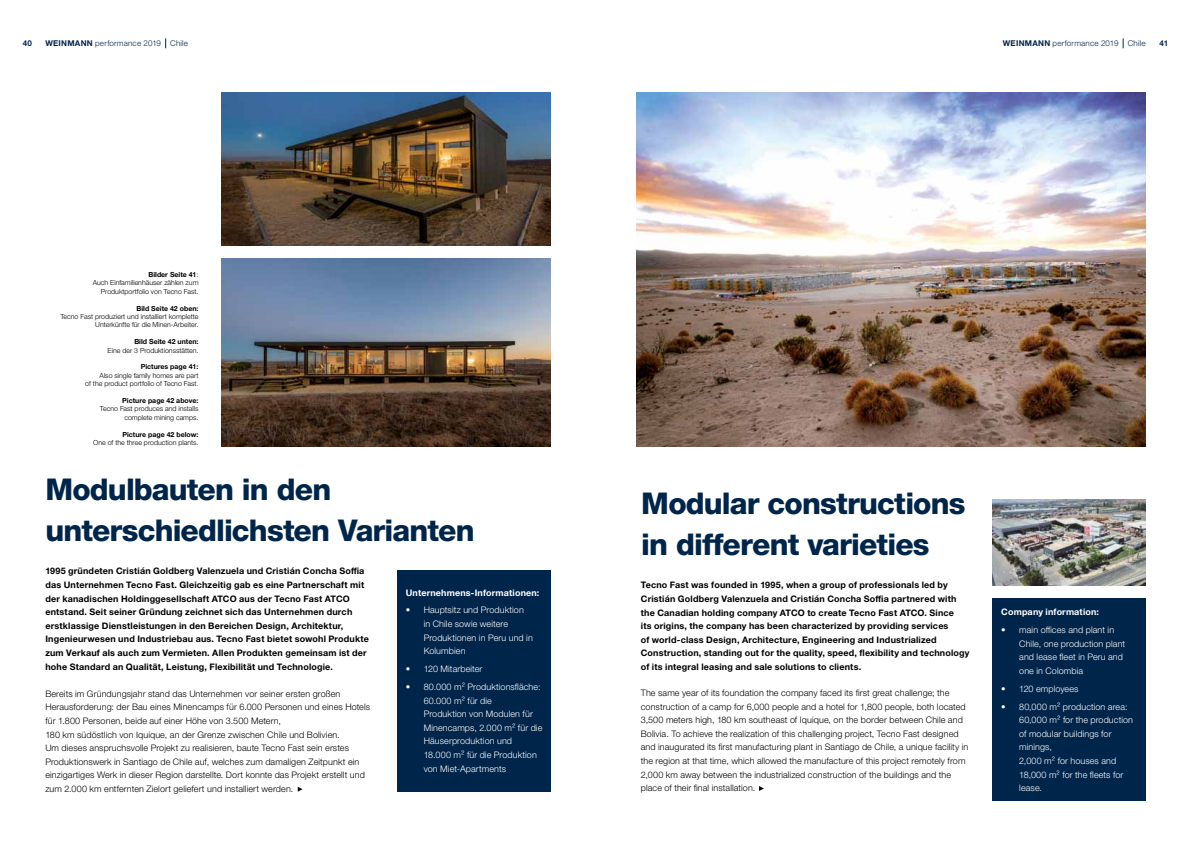
<style>
.page{position:relative;width:1191px;height:842px;background:#fff}
.page>*{position:absolute;margin:0;border:0;box-sizing:border-box;transform-origin:0 0}
.t1{font:800 30px/40.8px "Helvetica Neue LTW1 G";letter-spacing:-.03em;color:#00254b}
.t2{font:300 9px/13.6px "Helvetica Neue LTW1 G";letter-spacing:.01em;color:#000}
.t3{font:700 9px/13.6px "Helvetica Neue LTW1 G";letter-spacing:.02em;color:#000}
.t4{font:300 9px/13.6px "Helvetica Neue LTW1 G";letter-spacing:.01em;color:#fff}
.t5{font:700 9px "Helvetica Neue LTW1 G";letter-spacing:.02em;color:#fff}
.t6{font:300 8px "Helvetica Neue LTW1 G";letter-spacing:.025em;color:#00254b}
.t7{font:700 8px "Helvetica Neue LTW1 G";color:#00254b}
.t8{font:300 7px/8.4px "Helvetica Neue LTW1 G";color:#000;text-align:right}
.t9{font:700 7px "Helvetica Neue LTW1 G";color:#000}
.s1{font-weight:700}
</style>
<div class="page">
<svg style="left:298px;top:787px;width:5px;height:5px"></svg>
<img style="left:221px;top:92px;width:329px;height:154px">
<img style="left:221px;top:259px;width:329px;height:187px">
<div style="left:397px;top:570px;width:153px;height:222px;background:#00254b"></div>
<div style="left:992px;top:598px;width:153px;height:202px;background:#00254b"></div>
<img style="left:636px;top:92px;width:509px;height:354px">
<svg style="left:759px;top:786px;width:5px;height:5px"></svg>
<img style="left:992px;top:499px;width:153px;height:86px">
<p class="t7" style="left:23px;top:39px;width:11px">40</p>
<p class="t6" style="left:45px;top:39px;width:144px"><span class="s1">WEINMANN</span> performance 2019 Chile</p>
<p class="t7" style="left:1159px;top:39px;width:10px">41</p>
<p class="t6" style="left:1002px;top:39px;width:144px"><span class="s1">WEINMANN</span> performance 2019 Chile</p>
<p class="t8" style="left:93px;top:270px;width:107px"><span class="s1">Bilder Seite 41</span>:<br>Auch Einfamilienhäuser zählen zum<br>Produktportfolio von Tecno Fast.</p>
<p class="t9" style="left:137px;top:304px;width:63px">Bild Seite 42 oben:</p>
<p class="t8" style="left:60px;top:312px;width:140px">Tecno Fast produziert und installiert komplette<br>Unterkünfte für die Minen-Arbeiter.</p>
<p class="t9" style="left:134px;top:337px;width:66px">Bild Seite 42 unten:</p>
<p class="t8" style="left:108px;top:346px;width:92px">Eine der 3 Produktionsstätten.</p>
<p class="t9" style="left:141px;top:363px;width:59px">Pictures page 41:</p>
<p class="t8" style="left:85px;top:371px;width:115px">Also single family homes are part<br>of the product portfolio of Tecno Fast.</p>
<p class="t9" style="left:122px;top:396px;width:78px">Picture page 42 above:</p>
<p class="t8" style="left:100px;top:405px;width:100px">Tecno Fast produces and installs complete mining camps.</p>
<p class="t9" style="left:122px;top:430px;width:78px">Picture page 42 below:</p>
<p class="t8" style="left:93px;top:438px;width:107px">One of the three production plants.</p>
<h1 class="t1" style="left:45px;top:469px;width:431px">Modulbauten in den unterschiedlichsten Varianten</h1>
<p class="t3" style="left:45px;top:564px;width:325px">1995 gründeten Cristián Goldberg Valenzuela und Cristián Concha Soffia das Unternehmen Tecno Fast. Gleichzeitig gab es eine Partnerschaft mit der kanadischen Holdinggesellschaft ATCO aus der Tecno Fast ATCO entstand. Seit seiner Gründung zeichnet sich das Unternehmen durch erstklassige Dienstleistungen in den Bereichen Design, Architektur, Ingenieurwesen und Industriebau aus. Tecno Fast bietet sowohl Produkte zum Verkauf als auch zum Vermieten. Allen Produkten gemeinsam ist der hohe Standard an Qualität, Leistung, Flexibilität und Technologie.</p>
<p class="t2" style="left:45px;top:687px;width:326px">Bereits im Gründungsjahr stand das Unternehmen vor seiner ersten großen Herausforderung: der Bau eines Minencamps für 6.000 Personen und eines Hotels für 1.800 Personen, beide auf einer Höhe von 3.500 Metern,<br>180 km südöstlich von Iquique, an der Grenze zwischen Chile und Bolivien.<br>Um dieses anspruchsvolle Projekt zu realisieren, baute Tecno Fast sein erstes Produktionswerk in Santiago de Chile auf, welches zum damaligen Zeitpunkt ein einzigartiges Werk in dieser Region darstellte. Dort konnte das Projekt erstellt und zum 2.000 km entfernten Zielort geliefert und installiert werden.</p>
<h1 class="t1" style="left:641px;top:483px;width:326px">Modular constructions in different varieties</h1>
<p class="t3" style="left:641px;top:578px;width:330px">Tecno Fast was founded in 1995, when a group of professionals led by Cristián Goldberg Valenzuela and Cristián Concha Soffia partnered with the Canadian holding company ATCO to create Tecno Fast ATCO. Since<br>its origins, the company has been characterized by providing services<br>of world-class Design, Architecture, Engineering and Industrialized Construction, standing out for the quality, speed, flexibility and technology of its integral leasing and sale solutions to clients.</p>
<p class="t5" style="left:406px;top:587px;width:135px">Unternehmens-Informationen:</p>
<p class="t4" style="left:424px;top:603px;width:111px;text-indent:-18px">• Hauptsitz und Produktion<br>in Chile sowie weitere<br>Produktionen in Peru und in<br>Kolumbien</p>
<p class="t4" style="left:406px;top:662px;width:78px">• 120 Mitarbeiter</p>
<p class="t4" style="left:424px;top:680px;width:120px;text-indent:-18px">• 80.000 m² Produktionsfläche:<br>60.000 m² für die<br>Produktion von Modulen für<br>Minencamps, 2.000 m² für die<br>Häuserproduktion und<br>18.000 m² für die Produktion von Miet-Apartments</p>
<p class="t2" style="left:641px;top:686px;width:329px">The same year of its foundation the company faced its first great challenge; the construction of a camp for 6,000 people and a hotel for 1,800 people, both located 3,500 meters high, 180 km southeast of Iquique, on the border between Chile and Bolivia. To achieve the realization of this challenging project, Tecno Fast designed and inaugurated its first manufacturing plant in Santiago de Chile, a unique facility in the region at that time, which allowed the manufacture of this project remotely from 2,000 km away between the industrialized construction of the buildings and the place of their final installation.</p>
<p class="t5" style="left:1001px;top:606px;width:99px">Company information:</p>
<p class="t4" style="left:1019px;top:623px;width:107px;text-indent:-18px">• main offices and plant in<br>Chile, one production plant and lease fleet in Peru and one in Colombia</p>
<p class="t4" style="left:1001px;top:682px;width:79px">• 120 employees</p>
<p class="t4" style="left:1019px;top:699px;width:115px;text-indent:-18px">• 80,000 m² production area:<br>60,000 m² for the production of modular buildings for minings,<br>2,000 m² for houses and<br>18,000 m² for the fleets for lease.</p>
</div>
